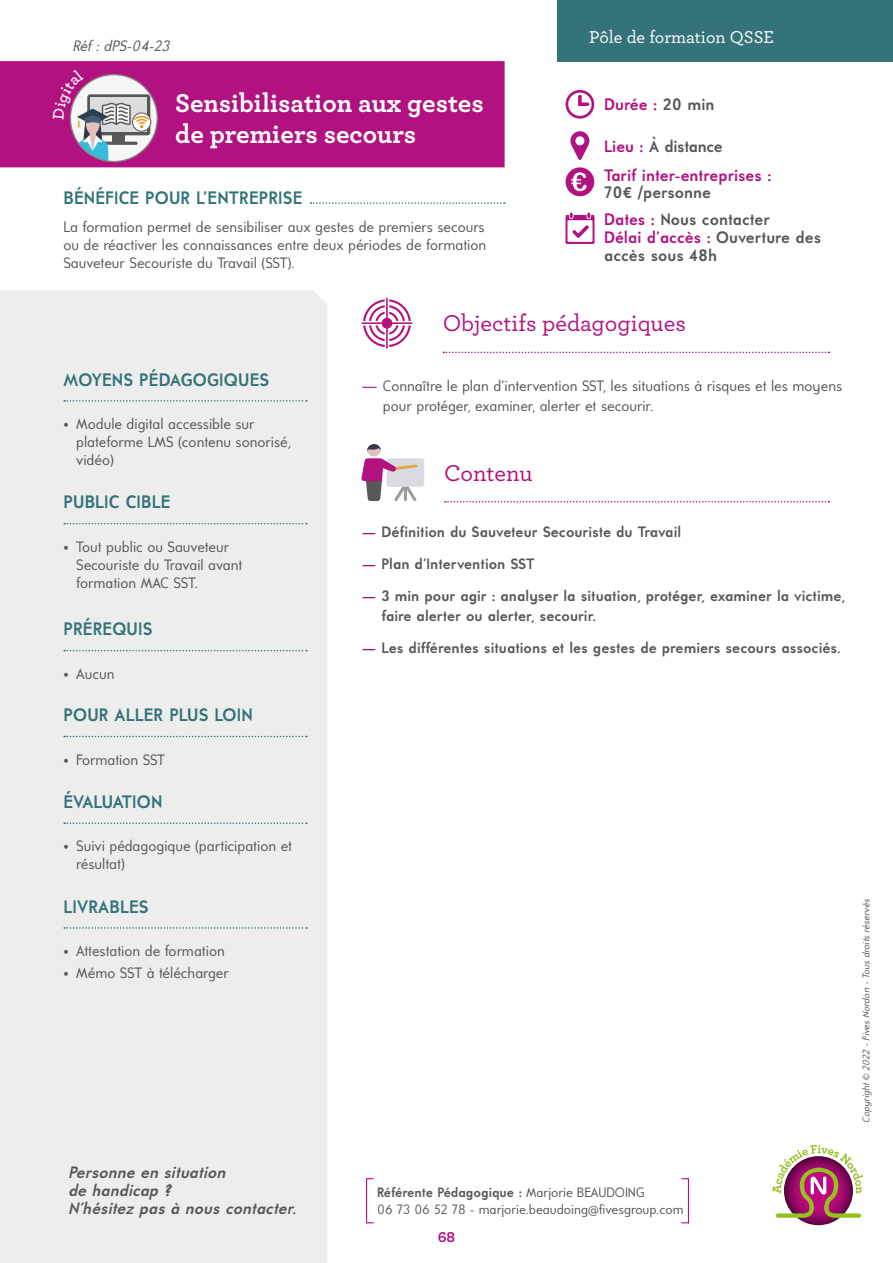
<style>
.page{position:relative;width:893px;height:1263px;background:#fff}
.page>*{position:absolute;margin:0;border:0;box-sizing:border-box;transform-origin:0 0}
.t1{font:700 27px/31.5px "Archer";color:#fff}
.t2{font:500 24px "Archer";color:#b11280}
.t3{font:700 18px "Universalis ADF Std";letter-spacing:.01em;color:#337379}
.t4{font:500 18px "Archer";color:#fff}
.t5{font:700 16.5px/18px "Universalis ADF Std";color:#575756}
.t6{font:italic 700 16.5px/18px "Universalis ADF Std";color:#575756}
.t7{font:700 16.5px/29.4px "Universalis ADF Std";color:#b11280}
.t8{font:15px/18px "Universalis ADF Std";color:#575756}
.t9{font:700 15px/19.5px "Universalis ADF Std";color:#575756}
.t10{font:italic 15px "Universalis ADF Std";color:#575756}
.t11{font:700 15px "Archer";color:#b11280}
.t12{font:13.5px/16.5px "Universalis ADF Std";color:#575756}
.t13{font:italic 9.75px "Universalis ADF Std";letter-spacing:-.01em;color:#575756}
.s1{color:#575756}
.s2{color:#b11280}
.s3{font-size:16.5px;color:#b11280}
.s4{font-weight:700}
</style>
<div class="page">
<div style="left:0;top:61px;width:505px;height:106px;background:#b11280"></div>
<div style="left:0;top:290px;width:327px;height:973px;background:#ededed"></div>
<svg style="left:361px;top:298px;width:51px;height:51px"></svg>
<svg style="left:443px;top:352px;width:386px;height:1px"></svg>
<svg style="left:445px;top:501px;width:384px;height:1px"></svg>
<svg style="left:64px;top:400px;width:243px;height:2px"></svg>
<div style="left:387px;top:458px;width:37px;height:29px;background:#dadbe0;border-radius:3px"></div>
<svg style="left:361px;top:458px;width:57px;height:43px"></svg>
<div style="left:367px;top:444px;width:14px;height:12px;background:#e2c0bd;border-radius:50%"></div>
<svg style="left:367px;top:444px;width:14px;height:7px"></svg>
<svg style="left:64px;top:523px;width:243px;height:1px"></svg>
<svg style="left:64px;top:736px;width:243px;height:1px"></svg>
<svg style="left:64px;top:822px;width:243px;height:2px"></svg>
<svg style="left:64px;top:927px;width:243px;height:2px"></svg>
<svg style="left:784px;top:1156px;width:69px;height:69px"></svg>
<svg style="left:773px;top:1145px;width:90px;height:73px"></svg>
<svg style="left:310px;top:202px;width:195px;height:2px"></svg>
<div style="left:557px;top:0;width:336px;height:61px;background:#337379"></div>
<svg style="left:565px;top:90px;width:30px;height:29px"></svg>
<svg style="left:570px;top:131px;width:19px;height:29px"></svg>
<svg style="left:566px;top:167px;width:28px;height:29px"></svg>
<hr style="left:688px;top:1178px;width:1px;height:45px;background:#b11280">
<hr style="left:366px;top:1178px;width:1px;height:45px;background:#b11280">
<svg style="left:566px;top:213px;width:28px;height:31px"></svg>
<svg style="left:70px;top:75px;width:87px;height:87px"></svg>
<div style="left:132px;top:113px;width:19px;height:18px;border:1px solid #585756;border-radius:50%"></div>
<svg style="left:64px;top:650px;width:243px;height:1px"></svg>
<svg style="left:53px;top:69px;width:96px;height:93px"></svg>
<p class="t10" style="left:73px;top:37px;width:99px">Réf : dPS-04-23</p>
<h1 class="t1" style="left:175px;top:85px;width:310px">Sensibilisation aux gestes de premiers secours</h1>
<p class="t3" style="left:64px;top:187px;width:240px">BÉNÉFICE POUR L’ENTREPRISE</p>
<p class="t8" style="left:63px;top:218px;width:424px;text-align:justify">La formation permet de sensibiliser aux gestes de premiers secours ou de réactiver les connaissances entre deux périodes de formation Sauveteur Secouriste du Travail (SST).</p>
<p class="t4" style="left:589px;top:24px;width:186px">Pôle de formation QSSE</p>
<p class="t7" style="left:604px;top:90px;width:112px">Durée : <span class="s1">20 min</span></p>
<p class="t7" style="left:604px;top:131px;width:169px">Lieu : <span class="s1">À distance<br></span>Tarif inter-entreprises :</p>
<p class="t5" style="left:604px;top:183px;width:109px">70€ /personne</p>
<p class="t5" style="left:604px;top:210px;width:219px"><span class="s2">Dates :</span> Nous contacter<br><span class="s2">Délai d’accès :</span> Ouverture des accès sous 48h</p>
<p class="t3" style="left:64px;top:368px;width:207px">MOYENS PÉDAGOGIQUES</p>
<p class="t8" style="left:76px;top:414px;width:216px;text-indent:-13px">• Module digital accessible sur plateforme LMS (contenu sonorisé, vidéo)</p>
<p class="t3" style="left:64px;top:491px;width:108px">PUBLIC CIBLE</p>
<p class="t8" style="left:76px;top:537px;width:168px;text-indent:-13px">• Tout public ou Sauveteur<br>Secouriste du Travail avant formation MAC SST.</p>
<p class="t3" style="left:64px;top:618px;width:90px">PRÉREQUIS</p>
<p class="t8" style="left:63px;top:664px;width:53px">• Aucun</p>
<p class="t3" style="left:64px;top:704px;width:191px">POUR ALLER PLUS LOIN</p>
<p class="t8" style="left:63px;top:750px;width:103px">• Formation SST</p>
<p class="t3" style="left:64px;top:791px;width:100px">ÉVALUATION</p>
<p class="t8" style="left:76px;top:837px;width:217px;text-indent:-13px">• Suivi pédagogique (participation et résultat)</p>
<p class="t3" style="left:64px;top:895px;width:86px">LIVRABLES</p>
<p class="t8" style="left:63px;top:941px;width:163px">• Attestation de formation</p>
<p class="t8" style="left:63px;top:964px;width:167px">• Mémo SST à télécharger</p>
<h2 class="t2" style="left:443px;top:306px;width:245px">Objectifs pédagogiques</h2>
<p class="t8" style="left:383px;top:376px;width:461px;line-height:19.5px;text-indent:-21px"><span class="s3">—</span> Connaître le plan d’intervention SST, les situations à risques et les moyens pour protéger, examiner, alerter et secourir.</p>
<h2 class="t2" style="left:444px;top:455px;width:90px">Contenu</h2>
<p class="t9" style="left:361px;top:521px;width:321px"><span class="s2">—</span> Définition du Sauveteur Secouriste du Travail</p>
<p class="t9" style="left:361px;top:554px;width:175px"><span class="s2">—</span> Plan d’Intervention SST</p>
<p class="t9" style="left:381px;top:586px;width:465px;text-indent:-20px"><span class="s2">—</span> 3 min pour agir : analyser la situation, protéger, examiner la victime, faire alerter ou alerter, secourir.</p>
<p class="t9" style="left:361px;top:638px;width:481px"><span class="s2">—</span> Les différentes situations et les gestes de premiers secours associés.</p>
<p class="t13" style="left:860px;top:1123px;width:225px;rotate:-90deg">Copyright © 2022 - Fives Nordon - Tous droits réservés</p>
<p class="t6" style="left:68px;top:1162px;width:230px">Personne en situation<br>de handicap ?<br>N’hésitez pas à nous contacter.</p>
<p class="t12" style="left:377px;top:1184px;width:308px"><span class="s4">Référente Pédagogique :</span> Marjorie BEAUDOING<br>06 73 06 52 78 - marjorie.beaudoing@fivesgroup.com</p>
<p class="t11" style="left:438px;top:1225px;width:19px">68</p>
</div>
